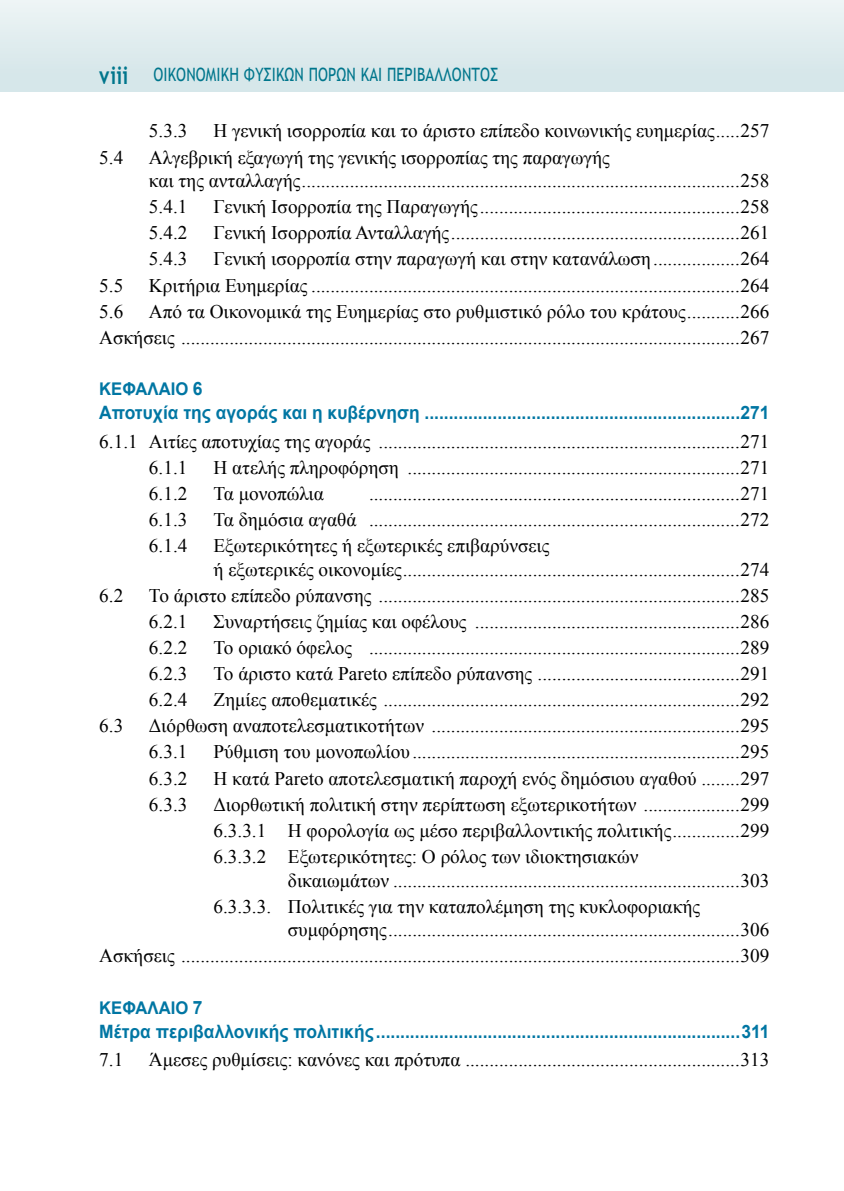
<style>
.page{position:relative;width:844px;height:1191px;background:#fff}
.page>*{position:absolute;margin:0;border:0;box-sizing:border-box;transform-origin:0 0}
.t1{font:19.25px/26.1px "Times New Roman";color:#000}
.t2{font:700 18.38px "Arial";color:#0076a3;scale:.95 1}
.t3{font:18.38px "Trebuchet MS";letter-spacing:.01em;color:#00768c;scale:.8 1}
.t4{font:700 17.5px "Arial";color:#0076a3;scale:.95 1}
.s1{font-weight:700;font-size:24.5px}
.s2{font-size:18.38px}
</style>
<div class="page">
<div style="left:0;top:0;width:843px;height:91px;background:linear-gradient(to right,#e0ecee,#e0ecee)"></div>
<p class="t3" style="left:99px;top:64px;width:500px"><span class="s1">viii</span> ΟΙΚΟΝΟΜΙΚΗ ΦΥΣΙΚΩΝ ΠΟΡΩΝ ΚΑΙ ΠΕΡΙΒΑΛΛΟΝΤΟΣ</p>
<p class="t1" style="left:149px;top:118px;width:40px">5.3.3</p>
<p class="t1" style="left:213px;top:118px;width:557px">Η γενική ισορροπία και το άριστο επίπεδο κοινωνικής ευημερίας.....257</p>
<p class="t1" style="left:99px;top:144px;width:26px">5.4</p>
<p class="t1" style="left:149px;top:145px;width:622px;line-height:23.6px">Αλγεβρική εξαγωγή της γενικής ισορροπίας της παραγωγής<br>και της ανταλλαγής...........................................................................................258</p>
<p class="t1" style="left:149px;top:193px;width:40px">5.4.1</p>
<p class="t1" style="left:213px;top:193px;width:557px">Γενική Ισορροπία της Παραγωγής......................................................258</p>
<p class="t1" style="left:149px;top:220px;width:40px">5.4.2</p>
<p class="t1" style="left:213px;top:220px;width:557px">Γενική Ισορροπία Ανταλλαγής............................................................261</p>
<p class="t1" style="left:149px;top:246px;width:40px">5.4.3</p>
<p class="t1" style="left:213px;top:246px;width:557px">Γενική ισορροπία στην παραγωγή και στην κατανάλωση..................264</p>
<p class="t1" style="left:99px;top:272px;width:26px">5.5</p>
<p class="t1" style="left:149px;top:272px;width:622px">Κριτήρια Ευημερίας .........................................................................................264</p>
<p class="t1" style="left:99px;top:298px;width:26px">5.6</p>
<p class="t1" style="left:99px;top:298px;width:671px;text-align:right">Από τα Οικονομικά της Ευημερίας στο ρυθμιστικό ρόλο του κράτους...........266<br>Ασκήσεις ....................................................................................................................267</p>
<p class="t4" style="left:99px;top:378px;width:52px">Κεφάλα</p>
<p class="t4" style="left:171px;top:378px;width:35px">ιο <span class="s2">6</span></p>
<p class="t2" style="left:99px;top:400px;width:706px">Αποτυχία της αγοράς και η κυβέρνηση .................................................................271</p>
<p class="t1" style="left:149px;top:428px;width:622px;text-indent:-50px">6.1.1 Αιτίες αποτυχίας της αγοράς ...........................................................................271<br>6.1.1</p>
<p class="t1" style="left:213px;top:454px;width:557px">Η ατελής πληροφόρηση .....................................................................271</p>
<p class="t1" style="left:149px;top:480px;width:40px">6.1.2</p>
<p class="t1" style="left:213px;top:480px;width:112px">Τα μονοπώλια</p>
<p class="t1" style="left:369px;top:480px;width:402px">.............................................................................271</p>
<p class="t1" style="left:149px;top:506px;width:40px">6.1.3</p>
<p class="t1" style="left:213px;top:506px;width:557px">Τα δημόσια αγαθά .............................................................................272</p>
<p class="t1" style="left:149px;top:532px;width:40px">6.1.4</p>
<p class="t1" style="left:213px;top:533px;width:557px;line-height:23.6px">Εξωτερικότητες ή εξωτερικές επιβαρύνσεις<br>ή εξωτερικές οικονομίες......................................................................274</p>
<p class="t1" style="left:99px;top:582px;width:26px">6.2</p>
<p class="t1" style="left:149px;top:582px;width:622px">Το άριστο επίπεδο ρύπανσης ...........................................................................285<br>6.2.1</p>
<p class="t1" style="left:213px;top:608px;width:557px">Συναρτήσεις ζημίας και οφέλους .......................................................286</p>
<p class="t1" style="left:149px;top:634px;width:40px">6.2.2</p>
<p class="t1" style="left:213px;top:634px;width:557px">Το οριακό όφελος .............................................................................289</p>
<p class="t1" style="left:149px;top:660px;width:40px">6.2.3</p>
<p class="t1" style="left:213px;top:660px;width:557px">Το άριστο κατά Pareto επίπεδο ρύπανσης ..........................................291</p>
<p class="t1" style="left:149px;top:686px;width:40px">6.2.4</p>
<p class="t1" style="left:213px;top:686px;width:557px">Ζημίες αποθεματικές ..........................................................................292</p>
<p class="t1" style="left:99px;top:712px;width:26px">6.3</p>
<p class="t1" style="left:149px;top:712px;width:622px">Διόρθωση αναποτελεσματικοτήτων ................................................................295<br>6.3.1</p>
<p class="t1" style="left:213px;top:738px;width:557px">Ρύθμιση του μονοπωλίου ....................................................................295</p>
<p class="t1" style="left:149px;top:764px;width:40px">6.3.2</p>
<p class="t1" style="left:213px;top:764px;width:557px">Η κατά Pareto αποτελεσματική παροχή ενός δημόσιου αγαθού ........297</p>
<p class="t1" style="left:149px;top:791px;width:40px">6.3.3</p>
<p class="t1" style="left:213px;top:791px;width:557px;text-align:justify">Διορθωτική πολιτική στην περίπτωση εξωτερικοτήτων ....................299<br>6.3.3.1 Η φορολογία ως μέσο περιβαλλοντικής πολιτικής..............299<br>6.3.3.2 Εξωτερικότητες: Ο ρόλος των ιδιοκτησιακών</p>
<p class="t1" style="left:213px;top:866px;width:557px;text-indent:74px">δικαιωμάτων ........................................................................303<br>6.3.3.3. Πολιτικές για την καταπολέμηση της κυκλοφοριακής</p>
<p class="t1" style="left:99px;top:916px;width:671px;text-align:right">συμφόρησης.........................................................................306<br>Ασκήσεις ....................................................................................................................309</p>
<p class="t4" style="left:99px;top:996px;width:52px">Κεφάλα</p>
<p class="t4" style="left:171px;top:996px;width:35px">ιο <span class="s2">7</span></p>
<p class="t2" style="left:99px;top:1019px;width:706px">Μέτρα περιβαλλονικής πολιτικής...........................................................................311</p>
<p class="t1" style="left:99px;top:1046px;width:26px">7.1</p>
<p class="t1" style="left:149px;top:1046px;width:622px">Άμεσες ρυθμίσεις: κανόνες και πρότυπα .........................................................313</p>
</div>
